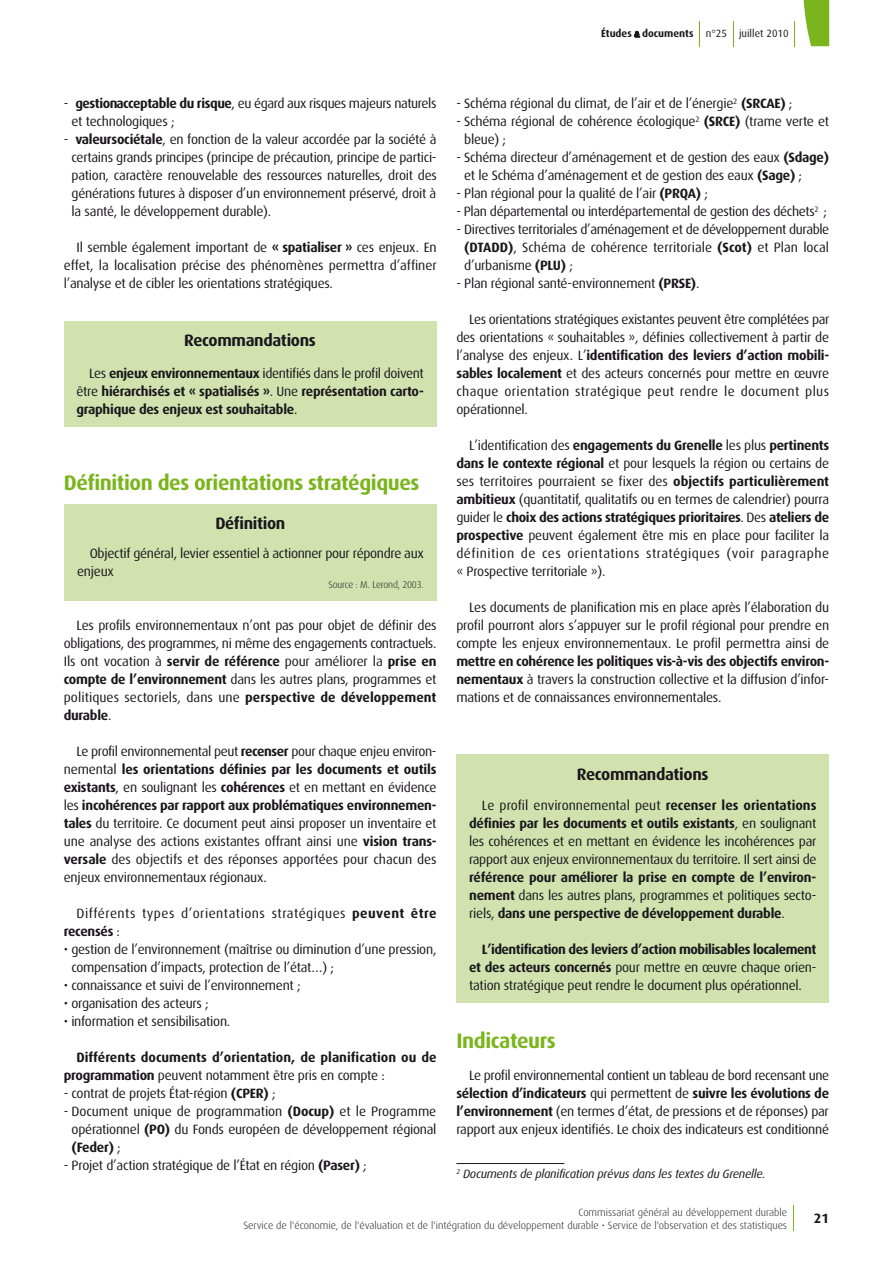
<style>
.page{position:relative;width:893px;height:1263px;background:#fff}
.page>*{position:absolute;margin:0;border:0;box-sizing:border-box;transform-origin:0 0}
.t1{font:700 21px "Dax OT";letter-spacing:-.02em;color:#7ab51d}
.t2{font:700 16.5px "Dax OT";letter-spacing:-.02em;color:#1a171c}
.t3{font:13.5px/18px "Dax OT";letter-spacing:-.02em;color:#1a171c;text-align:justify}
.t4{font:700 13.5px/18px "Dax OT";letter-spacing:-.02em;color:#1a171c;text-align:justify}
.t5{font:700 13.5px/18px "Dax OT";color:#1a171c}
.t6{font:13.5px/18px "Dax OT";letter-spacing:.035em;color:#1a171c}
.t7{font:italic 12px "Dax OT";letter-spacing:-.02em;color:#1a171c}
.t8{font:300 10.5px/12.6px "Dax";color:#1a171c;text-align:right}
.t9{font:700 10.5px "Dax OT";color:#1a171c}
.t10{font:300 9.75px "Dax";letter-spacing:-.02em;color:#1a171c}
.s1{font-family:"Liberation Mono";font-size:9px}
.s2{font-weight:400}
.s3{font-weight:700}
</style>
<div class="page">
<svg style="left:803px;top:0;width:26px;height:46px"></svg>
<svg style="left:793px;top:1205px;width:1px;height:26px"></svg>
<svg style="left:634px;top:31px;width:6px;height:7px"></svg>
<svg style="left:699px;top:21px;width:1px;height:25px"></svg>
<svg style="left:733px;top:21px;width:1px;height:25px"></svg>
<svg style="left:794px;top:21px;width:1px;height:25px"></svg>
<div style="left:64px;top:321px;width:373px;height:106px;background:#d1e2af"></div>
<div style="left:64px;top:504px;width:373px;height:96px;background:#d1e2af"></div>
<hr style="left:456px;top:1163px;width:108px;height:1px;background:#1a171c">
<div style="left:456px;top:755px;width:373px;height:248px;background:#d1e2af"></div>
<p class="t9" style="left:601px;top:28px;width:189px">Études <span class="s1">&amp;</span> documents <span class="s2">n°25 juillet 2010</span></p>
<p class="t3" style="left:72px;top:94px;width:366px;text-indent:-8px">- <span class="s3">gestionacceptable du risque</span>, eu égard aux risques majeurs naturels et technologiques ;</p>
<p class="t3" style="left:72px;top:130px;width:367px;text-indent:-8px">- <span class="s3">valeursociétale</span>, en fonction de la valeur accordée par la société à certains grands principes (principe de précaution, principe de partici&shy;pation, caractère renouvelable des ressources naturelles, droit des générations futures à disposer d’un environnement préservé, droit à la santé, le développement durable).</p>
<p class="t3" style="left:64px;top:238px;width:374px;text-indent:13px">Il semble également important de <span class="s3">« spatialiser »</span> ces enjeux. En effet, la localisation précise des phénomènes permettra d’affiner l’analyse et de cibler les orientations stratégiques.</p>
<p class="t2" style="left:184px;top:331px;width:133px">Recommandations</p>
<p class="t4" style="left:77px;top:364px;width:349px;text-indent:13px"><span class="s2">Les</span> enjeux environnementaux <span class="s2">identifiés dans le profil doivent être</span> hiérarchisés et « spatialisés »<span class="s2">. Une</span> représentation carto&shy;graphique des enjeux est souhaitable<span class="s2">.</span></p>
<h1 class="t1" style="left:64px;top:470px;width:357px">Définition des orientations stratégiques</h1>
<p class="t2" style="left:215px;top:514px;width:72px">Définition</p>
<p class="t3" style="left:77px;top:544px;width:348px;text-indent:13px">Objectif général, levier essentiel à actionner pour répondre aux enjeux</p>
<p class="t10" style="left:328px;top:579px;width:97px">Source : M. Lerond, 2003.</p>
<p class="t3" style="left:64px;top:616px;width:374px;text-indent:13px">Les profils environnementaux n’ont pas pour objet de définir des obligations, des programmes, ni même des engagements contractuels.<br>Ils ont vocation à <span class="s3">servir de référence</span> pour améliorer la <span class="s3">prise en compte de l’environnement</span> dans les autres plans, programmes et politiques sectoriels, dans une <span class="s3">perspective de développement durable</span>.</p>
<p class="t3" style="left:64px;top:742px;width:374px;text-indent:13px">Le profil environnemental peut <span class="s3">recenser</span> pour chaque enjeu environ&shy;nemental <span class="s3">les orientations définies par les documents et outils existants</span>, en soulignant les <span class="s3">cohérences</span> et en mettant en évidence les <span class="s3">incohérences par rapport aux problématiques environnemen&shy;tales</span> du territoire. Ce document peut ainsi proposer un inventaire et une analyse des actions existantes offrant ainsi une <span class="s3">vision trans&shy;versale</span> des objectifs et des réponses apportées pour chacun des enjeux environnementaux régionaux.</p>
<p class="t6" style="left:64px;top:904px;width:374px;text-indent:13px">Différents types d’orientations stratégiques <span class="s3">peuvent être recensés</span> :</p>
<p class="t3" style="left:71px;top:940px;width:367px;text-indent:-8px">• gestion de l’environnement (maîtrise ou diminution d’une pression, compensation d’impacts, protection de l’état…) ;</p>
<p class="t3" style="left:64px;top:976px;width:238px">• connaissance et suivi de l’environnement ;</p>
<p class="t3" style="left:64px;top:994px;width:147px">• organisation des acteurs ;</p>
<p class="t3" style="left:64px;top:1012px;width:168px">• information et sensibilisation.</p>
<p class="t5" style="left:64px;top:1048px;width:374px;text-indent:13px">Différents documents d’orientation, de planification ou de programmation <span class="s2">peuvent notamment être pris en compte :</span></p>
<p class="t3" style="left:64px;top:1084px;width:213px">- contrat de projets État-région <span class="s3">(CPER)</span> ;</p>
<p class="t3" style="left:72px;top:1102px;width:366px;text-indent:-8px">- Document unique de programmation <span class="s3">(Docup)</span> et le Programme opérationnel <span class="s3">(PO)</span> du Fonds européen de développement régional <span class="s3">(Feder)</span> ;</p>
<p class="t3" style="left:64px;top:1156px;width:305px">- Projet d’action stratégique de l’État en région <span class="s3">(Paser)</span> ;</p>
<p class="t3" style="left:456px;top:94px;width:337px">- Schéma régional du climat, de l’air et de l’énergie<sup>2</sup> <span class="s3">(SRCAE)</span> ;</p>
<p class="t3" style="left:464px;top:112px;width:366px;text-indent:-8px">- Schéma régional de cohérence écologique<sup>2</sup> <span class="s3">(SRCE)</span> (trame verte et bleue) ;</p>
<p class="t3" style="left:464px;top:148px;width:366px;text-indent:-8px">- Schéma directeur d’aménagement et de gestion des eaux <span class="s3">(Sdage) </span>et le Schéma d’aménagement et de gestion des eaux <span class="s3">(Sage)</span> ;</p>
<p class="t3" style="left:456px;top:184px;width:253px">- Plan régional pour la qualité de l’air <span class="s3">(PRQA)</span> ;</p>
<p class="t3" style="left:456px;top:202px;width:372px">- Plan départemental ou interdépartemental de gestion des déchets<sup>2</sup> ;</p>
<p class="t3" style="left:464px;top:220px;width:367px;text-indent:-8px">- Directives territoriales d’aménagement et de développement durable <span class="s3">(DTADD)</span>, Schéma de cohérence territoriale <span class="s3">(Scot)</span> et Plan local d’urbanisme <span class="s3">(PLU)</span> ;</p>
<p class="t3" style="left:456px;top:274px;width:245px">- Plan régional santé-environnement <span class="s3">(PRSE)</span>.</p>
<p class="t3" style="left:456px;top:310px;width:374px;text-indent:13px">Les orientations stratégiques existantes peuvent être complétées par des orientations « souhaitables », définies collectivement à partir de l’analyse des enjeux. L’<span class="s3">identification des leviers d’action mobili&shy;sables localement</span> et des acteurs concernés pour mettre en œuvre chaque orientation stratégique peut rendre le document plus opérationnel.</p>
<p class="t3" style="left:456px;top:436px;width:374px;text-indent:13px">L’identification des <span class="s3">engagements du Grenelle</span> les plus <span class="s3">pertinents dans le contexte régional</span> et pour lesquels la région ou certains de ses territoires pourraient se fixer des <span class="s3">objectifs particulièrement ambitieux</span> (quantitatif, qualitatifs ou en termes de calendrier) pourra guider le <span class="s3">choix des actions stratégiques prioritaires</span>. Des <span class="s3">ateliers de prospective</span> peuvent également être mis en place pour faciliter la définition de ces orientations stratégiques (voir paragraphe « Prospective territoriale »).</p>
<p class="t3" style="left:456px;top:598px;width:374px;text-indent:13px">Les documents de planification mis en place après l’élaboration du profil pourront alors s’appuyer sur le profil régional pour prendre en compte les enjeux environnementaux. Le profil permettra ainsi de</p>
<p class="t3" style="left:456px;top:652px;width:374px"><span class="s3">mettre en cohérence les politiques vis-à-vis des objectifs environ&shy;nementaux</span> à travers la construction collective et la diffusion d’infor&shy;mations et de connaissances environnementales.</p>
<p class="t2" style="left:577px;top:765px;width:133px">Recommandations</p>
<p class="t3" style="left:469px;top:796px;width:349px;text-indent:13px">Le profil environnemental peut <span class="s3">recenser les orientations définies par les documents et outils existants</span>, en soulignant les cohérences et en mettant en évidence les incohérences par rapport aux enjeux environnementaux du territoire. Il sert ainsi de</p>
<p class="t4" style="left:469px;top:868px;width:349px">référence pour améliorer la prise en compte de l’environ&shy;nement <span class="s2">dans les autres plans, programmes et politiques secto&shy;riels,</span> dans une perspective de développement durable<span class="s2">.</span></p>
<p class="t3" style="left:469px;top:940px;width:349px;text-indent:13px"><span class="s3">L’identification des leviers d’action mobilisables localement et des acteurs concernés</span> pour mettre en œuvre chaque orien&shy;tation stratégique peut rendre le document plus opérationnel.</p>
<h1 class="t1" style="left:456px;top:1028px;width:101px">Indicateurs</h1>
<p class="t3" style="left:456px;top:1066px;width:374px;text-indent:13px">Le profil environnemental contient un tableau de bord recensant une <span class="s3">sélection d’indicateurs</span> qui permettent de <span class="s3">suivre les évolutions de l’environnement</span> (en termes d’état, de pressions et de réponses) par rapport aux enjeux identifiés. Le choix des indicateurs est conditionné</p>
<p class="t7" style="left:456px;top:1167px;width:311px"><sup>2</sup> Documents de planification prévus dans les textes du Grenelle.</p>
<p class="t8" style="left:243px;top:1206px;width:545px">Commissariat général au développement durable<br>Service de l'économie, de l'évaluation et de l'intégration du développement durable • Service de l'observation et des statistiques</p>
<p class="t4" style="left:814px;top:1210px;width:8px">21</p>
</div>
